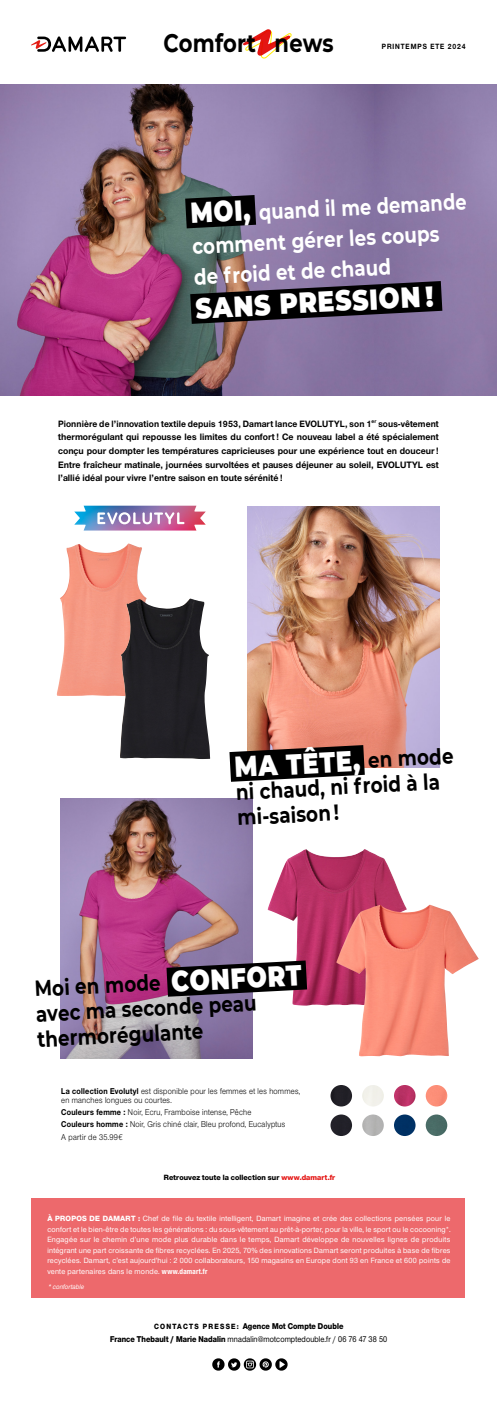
<style>
.page{position:relative;width:497px;height:1402px;background:#fff}
.page>*{position:absolute;margin:0;border:0;box-sizing:border-box;transform-origin:0 0}
.t1{font:900 28.88px "Montserrat";color:#fff;scale:.86 1}
.t2{font:900 28.88px "Montserrat";color:#fff;scale:.83 1}
.t3{font:700 25.29px "Montserrat";letter-spacing:.01em;color:#000;scale:.83 1}
.t4{font:700 21.88px/25.4px "Montserrat";color:#000;scale:.83 1}
.t5{font:700 21.88px/30.6px "Montserrat";color:#fff;scale:.81 1}
.t6{font:700 9.62px/13.7px "Nimbus San Nov";letter-spacing:.005em;color:#000;text-align:justify}
.t7{font:700 9.54px "Nimbus San Nov";letter-spacing:.01em;color:#000;scale:.95 1}
.t8{font:8.75px/12.2px "Nimbus San Nov D";letter-spacing:.035em;color:#000;scale:.9 1}
.t9{font:500 8.75px "Nimbus Sans Novus DOT";letter-spacing:.02em;color:#000;scale:.9 1}
.t10{font:8.75px "Nimbus Sans Novus DOT Hea";letter-spacing:.01em;color:#000;scale:.9 1}
.t11{font:500 7.88px/10.5px "Nimbus Sans Novus DOT";letter-spacing:.035em;color:#fff;text-align:justify}
.t12{font:7.88px "Nimbus Sans Novus DOT Hea";letter-spacing:.015em;color:#000}
.t13{font:700 7.88px "Nimbus San Nov D";letter-spacing:.13em;color:#000;scale:.9 1}
.t14{font:italic 500 7px "Nimbus Sans Novus DOT";color:#fff;scale:.92 1}
.s1{font-weight:900;font-size:28.88px}
.s2{font-weight:700;font-size:21.88px;color:#000}
.s3{font-weight:900;font-size:28.88px;color:#fff}
.s4{font-weight:700}
.s5{color:#e41513}
.s6{font-family:"Nimbus Sans Novus DOT Hea";font-weight:400}
.s7{font-family:"Nimbus Sans Novus DOT Bol Con";font-weight:400}
.s8{font-size:8.75px}
.s9{font-size:7.88px}
</style>
<div class="page">
<div style="left:32px;top:1198px;width:433px;height:99px;background:#ed696c"></div>
<img style="left:247px;top:507px;width:192px;height:260px">
<img style="left:61px;top:798px;width:191px;height:260px">
<img style="left:57px;top:543px;width:89px;height:153px">
<img style="left:120px;top:598px;width:90px;height:161px">
<svg style="left:31px;top:36px;width:95px;height:16px"></svg>
<svg style="left:212px;top:1358px;width:75px;height:12px"></svg>
<img style="left:0;top:84px;width:374px;height:311px">
<img style="left:374px;top:84px;width:122px;height:311px">
<svg style="left:243px;top:29px;width:48px;height:30px"></svg>
<svg style="left:185px;top:195px;width:71px;height:33px;background:#0c0e0f"></svg>
<svg style="left:190px;top:281px;width:252px;height:43px;background:#29242e"></svg>
<svg style="left:229px;top:745px;width:135px;height:36px;background:#2b2423"></svg>
<img style="left:267px;top:849px;width:137px;height:156px">
<img style="left:336px;top:904px;width:142px;height:152px">
<svg style="left:166px;top:960px;width:141px;height:36px;background:#241d24"></svg>
<img style="left:330px;top:1085px;width:21px;height:21px;border-radius:11px">
<img style="left:330px;top:1114px;width:21px;height:22px;border-radius:11px">
<img style="left:362px;top:1114px;width:21px;height:22px;border-radius:11px">
<img style="left:393px;top:1085px;width:22px;height:21px;border-radius:11px">
<img style="left:393px;top:1114px;width:22px;height:22px;border-radius:11px">
<img style="left:425px;top:1085px;width:21px;height:21px;border-radius:11px">
<img style="left:425px;top:1114px;width:21px;height:22px;border-radius:11px">
<img style="left:74px;top:505px;width:131px;height:25px">
<h2 class="t3" style="left:163px;top:25px;width:206px">Comfort news</h2>
<p class="t13" style="left:381px;top:42px;width:94px">PRINTEMPS ETE 2024</p>
<h3 class="t5" style="left:190px;top:199px;width:342px;rotate:-3deg"><span class="s1">MOI,</span> quand il me demande comment gérer les coups de froid et de chaud</h3>
<h1 class="t1" style="left:194px;top:287px;width:278px;rotate:-3deg">SANS PRESSION !</h1>
<p class="t7" style="left:58px;top:418px;width:402px">Pionnière de l’innovation textile depuis 1953, Damart lance EVOLUTYL, son 1<sup>er</sup> sous-vêtement</p>
<p class="t6" style="left:58px;top:430px;width:382px">thermorégulant qui repousse les limites du confort ! Ce nouveau label a été spécialement conçu pour dompter les températures capricieuses pour une expérience tout en douceur !<br>Entre fraîcheur matinale, journées survoltées et pauses déjeuner au soleil, EVOLUTYL est l’allié idéal pour vivre l’entre saison en toute sérénité !</p>
<h1 class="t2" style="left:233px;top:745px;width:265px;rotate:-3deg">MA TÊTE, <span class="s2">en mode</span></h1>
<h3 class="t4" style="left:235px;top:778px;width:247px;rotate:-3deg">ni chaud, ni froid à la mi-saison !</h3>
<h3 class="t4" style="left:34px;top:975px;width:323px;rotate:-3deg">Moi en mode <span class="s3">CONFORT </span>avec ma seconde peau thermorégulante</h3>
<p class="t8" style="left:61px;top:1086px;width:267px;line-height:9.2px"><span class="s4">La collection Evolutyl</span> est disponible pour les femmes et les hommes, en manches longues ou courtes.</p>
<p class="t8" style="left:61px;top:1106px;width:250px"><span class="s4">Couleurs femme :</span> Noir, Ecru, Framboise intense, Pêche<br><span class="s4">Couleurs homme :</span> Noir, Gris chiné clair, Bleu profond, Eucalyptus<br>A partir de 35.99€</p>
<p class="t12" style="left:164px;top:1172px;width:173px">Retrouvez toute la collection sur <span class="s5">www.damart.fr</span></p>
<p class="t11" style="left:47px;top:1213px;width:404px"><span class="s6">À PROPOS DE DAMART :</span> Chef de file du textile intelligent, Damart imagine et crée des collections pensées pour le confort et le bien-être de toutes les générations : du sous-vêtement au prêt-à-porter, pour la ville, le sport ou le cocooning*.<br>Engagée sur le chemin d’une mode plus durable dans le temps, Damart développe de nouvelles lignes de produits intégrant une part croissante de fibres recyclées. En 2025, 70% des innovations Damart seront produites à base de fibres recyclées. Damart, c’est aujourd’hui : 2 000 collaborateurs, 150 magasins en Europe dont 93 en France et 600 points de vente partenaires dans le monde. <span class="s7">www.damart.fr</span></p>
<p class="t14" style="left:47px;top:1282px;width:43px"><span class="s8">*</span>confortable</p>
<p class="t10" style="left:154px;top:1321px;width:212px"><span class="s9">C O N TAC T S PR E S S E :</span> Agence Mot Compte Double</p>
<p class="t9" style="left:110px;top:1333px;width:309px"><span class="s6">France Thebault / Marie Nadalin</span> mnadalin@motcomptedouble.fr / 06 76 47 38 50</p>
</div>
